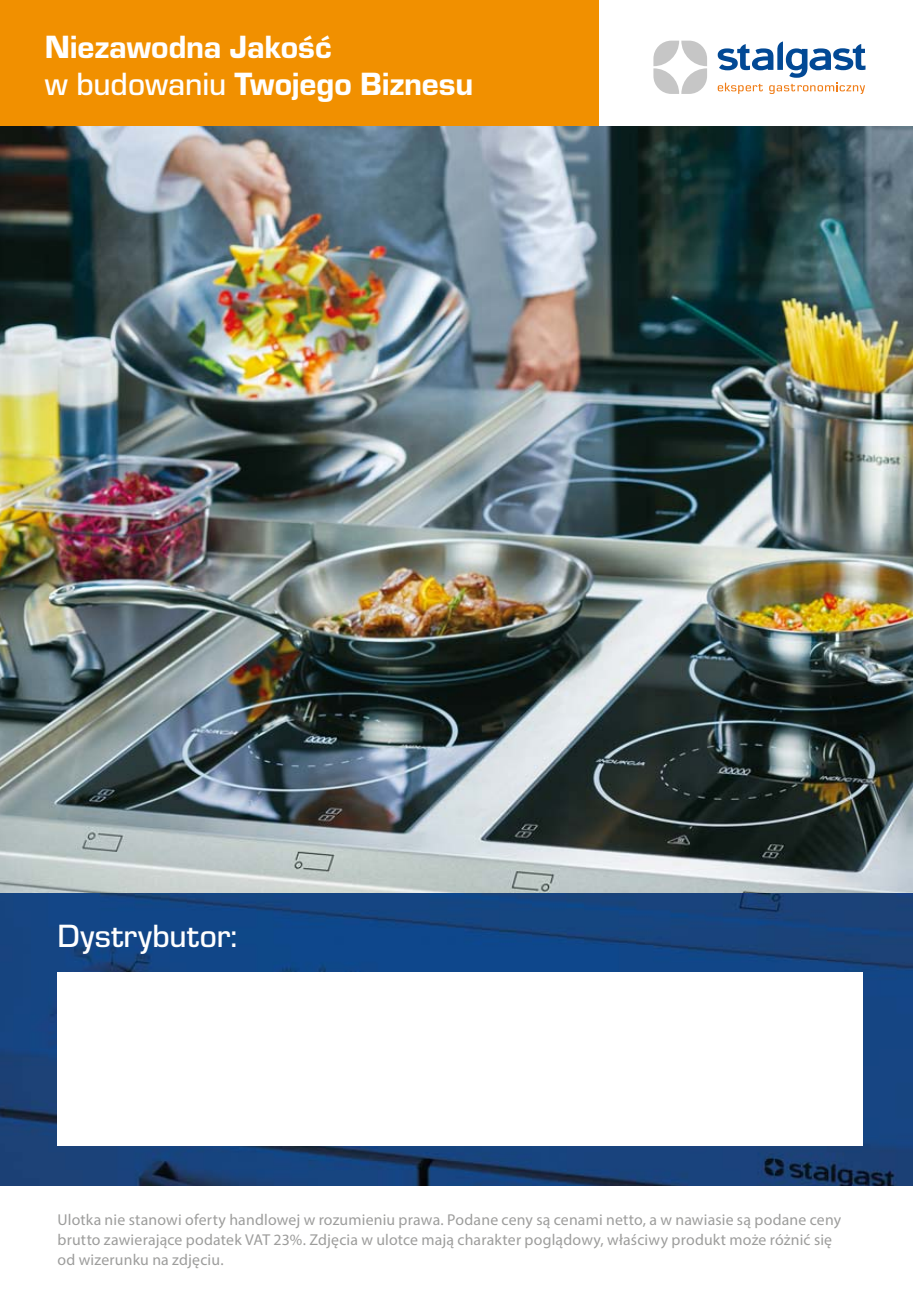
<style>
.page{position:relative;width:913px;height:1308px;background:#fff}
.page>*{position:absolute;margin:0;border:0;box-sizing:border-box;transform-origin:0 0}
.t1{font:33.3px/36.4px "Eurostile Hea";letter-spacing:-.005em;color:#fff}
.t2{font:500 33.3px "Eurostile";letter-spacing:.015em;color:#fff}
.t3{font:15.75px/20.2px "Myriad Pro";letter-spacing:.01em;color:#9d9d9c}
.s1{font-family:"Eurostile";font-weight:500}
</style>
<div class="page">
<img style="left:0;top:126px;width:912px;height:768px">
<svg style="left:0;top:894px;width:912px;height:291px;fill:#164580"></svg>
<div style="left:58px;top:971px;width:804px;height:174px;background:#fff"></div>
<svg style="left:653px;top:41px;width:53px;height:53px"></svg>
<svg style="left:717px;top:41px;width:148px;height:53px"></svg>
<div style="left:0;top:0;width:598px;height:126px;background:#f19000"></div>
<h1 class="t1" style="left:45px;top:32px;width:429px">Niezawodna Jakość<br><span class="s1">w budowaniu</span> Twojego Biznesu</h1>
<h1 class="t2" style="left:57px;top:923px;width:181px">Dystrybutor:</h1>
<p class="t3" style="left:57px;top:1210px;width:784px">Ulotka nie stanowi oferty handlowej w rozumieniu prawa. Podane ceny są cenami netto, a w nawiasie są podane ceny brutto zawierające podatek VAT 23%. Zdjęcia w ulotce mają charakter poglądowy, właściwy produkt może różnić się od wizerunku na zdjęciu.</p>
</div>
